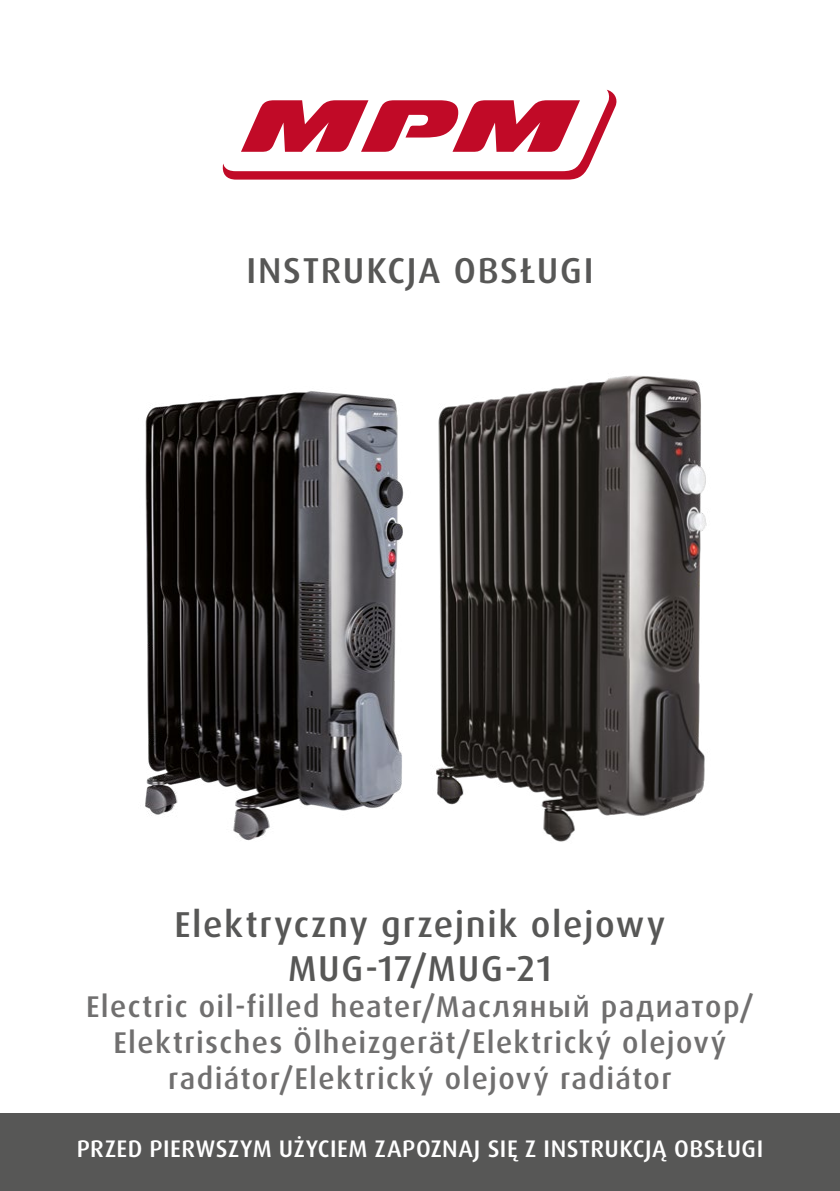
<style>
.page{position:relative;width:840px;height:1191px;background:#fff}
.page>*{position:absolute;margin:0;border:0;box-sizing:border-box;transform-origin:0 0}
.t1{font:500 36px/44px "Dax Pro";letter-spacing:.045em;color:#575756;text-align:center}
.t2{font:500 30px/36px "Dax Pro";letter-spacing:.045em;color:#706f6f;text-align:center}
.t3{font:500 24px "Dax Pro";letter-spacing:.02em;color:#fff}
</style>
<div class="page">
<svg style="left:222px;top:90px;width:395px;height:90px"></svg>
<div style="left:0;top:1113px;width:839px;height:78px;background:#575756"></div>
<img style="left:145px;top:391px;width:259px;height:450px">
<img style="left:436px;top:375px;width:271px;height:467px">
<p class="t1" style="left:246px;top:249px;width:348px">INSTRUKCJA OBSŁUGI</p>
<p class="t1" style="left:174px;top:902px;width:492px">Elektryczny grzejnik olejowy<br>MUG-17/MUG-21</p>
<p class="t2" style="left:86px;top:988px;width:669px">Electric oil-filled heater/Масляный радиатор/<br>Elektrisches Ölheizgerät/Elektrický olejový radiátor/Elektrický olejový radiátor</p>
<p class="t3" style="left:77px;top:1133px;width:687px">PRZED PIERWSZYM UŻYCIEM ZAPOZNAJ SIĘ Z INSTRUKCJĄ OBSŁUGI</p>
</div>
